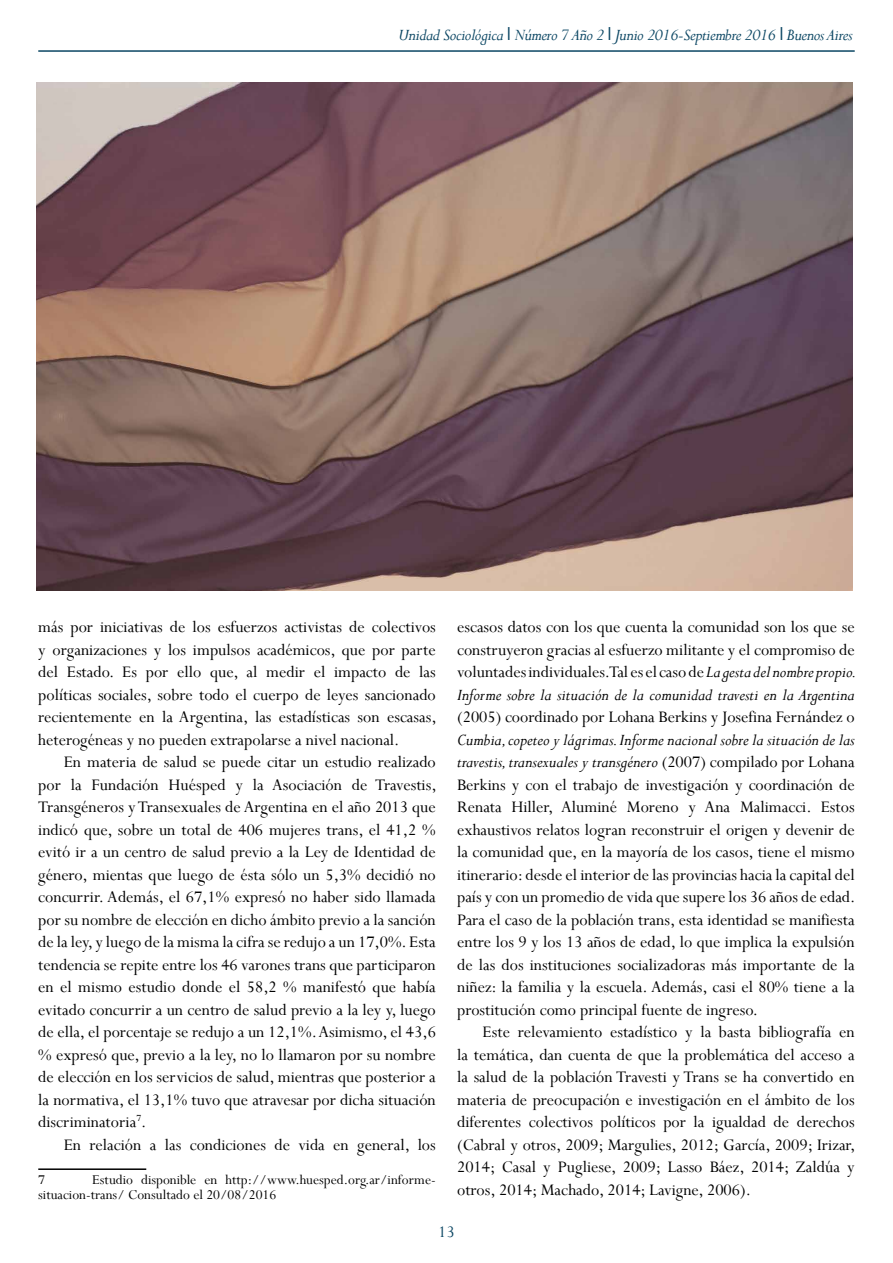
<style>
.page{position:relative;width:893px;height:1263px;background:#fff}
.page>*{position:absolute;margin:0;border:0;box-sizing:border-box;transform-origin:0 0}
.t1{font:18px/22.5px "Perpetua";color:#010101;text-align:justify}
.t2{font:italic 18px "Perpetua";letter-spacing:-.025em;color:#0b4663}
.t3{font:18px "Perpetua";color:#0b4663}
.t4{font:15px/15px "Perpetua";color:#000}
.s1{font-family:"Arial Narrow";font-style:normal}
.s2{font-style:italic}
</style>
<div class="page">
<hr style="left:38px;top:50px;width:817px;height:2px;background:#0b4663">
<hr style="left:38px;top:1168px;width:108px;height:2px;background:#000">
<img style="left:36px;top:82px;width:817px;height:508px">
<p class="t2" style="left:398px;top:24px;width:456px">Unidad Sociológica <span class="s1">I</span> Número 7 Año 2 <span class="s1">I</span> Junio 2016-Septiembre 2016 <span class="s1">I</span> Buenos Aires</p>
<p class="t1" style="left:38px;top:615px;width:400px">más por iniciativas de los esfuerzos activistas de colectivos y organizaciones y los impulsos académicos, que por parte del Estado. Es por ello que, al medir el impacto de las políticas sociales, sobre todo el cuerpo de leyes sancionado recientemente en la Argentina, las estadísticas son escasas, heterogéneas y no pueden extrapolarse a nivel nacional.</p>
<p class="t1" style="left:38px;top:750px;width:400px;text-indent:26px">En materia de salud se puede citar un estudio realizado por la Fundación Huésped y la Asociación de Travestis, Transgéneros y Transexuales de Argentina en el año 2013 que indicó que, sobre un total de 406 mujeres trans, el 41,2 % evitó ir a un centro de salud previo a la Ley de Identidad de género, mientas que luego de ésta sólo un 5,3% decidió no concurrir. Además, el 67,1% expresó no haber sido llamada por su nombre de elección en dicho ámbito previo a la sanción de la ley, y luego de la misma la cifra se redujo a un 17,0%. Esta tendencia se repite entre los 46 varones trans que participaron en el mismo estudio donde el 58,2 % manifestó que había evitado concurrir a un centro de salud previo a la ley y, luego de ella, el porcentaje se redujo a un 12,1%. Asimismo, el 43,6 % expresó que, previo a la ley, no lo llamaron por su nombre de elección en los servicios de salud, mientras que posterior a la normativa, el 13,1% tuvo que atravesar por dicha situación discriminatoria<sup>7</sup>.</p>
<p class="t1" style="left:64px;top:1133px;width:374px">En relación a las condiciones de vida en general, los</p>
<p class="t4" style="left:38px;top:1172px;width:8px">7</p>
<p class="t4" style="left:38px;top:1172px;width:399px;text-indent:54px">Estudio disponible en http://www.huesped.org.ar/informe&shy;situacion-trans/ Consultado el 20/08/2016</p>
<p class="t1" style="left:457px;top:615px;width:401px">escasos datos con los que cuenta la comunidad son los que se construyeron gracias al esfuerzo militante y el compromiso de voluntades individuales. Tal es el caso de <span class="s2">La gesta del nombre propio.<br>Informe sobre la situación de la comunidad travesti en la Argentina</span></p>
<p class="t1" style="left:457px;top:705px;width:399px">(2005) coordinado por Lohana Berkins y Josefina Fernández o</p>
<p class="t1" style="left:457px;top:728px;width:400px"><span class="s2">Cumbia, copeteo y lágrimas. Informe nacional sobre la situación de las travestis, transexuales y transgénero</span> (2007) compilado por Lohana Berkins y con el trabajo de investigación y coordinación de Renata Hiller, Aluminé Moreno y Ana Malimacci. Estos exhaustivos relatos logran reconstruir el origen y devenir de la comunidad que, en la mayoría de los casos, tiene el mismo itinerario: desde el interior de las provincias hacia la capital del país y con un promedio de vida que supere los 36 años de edad.<br>Para el caso de la población trans, esta identidad se manifiesta entre los 9 y los 13 años de edad, lo que implica la expulsión de las dos instituciones socializadoras más importante de la niñez: la familia y la escuela. Además, casi el 80% tiene a la prostitución como principal fuente de ingreso.</p>
<p class="t1" style="left:457px;top:1020px;width:400px;text-indent:26px">Este relevamiento estadístico y la basta bibliografía en la temática, dan cuenta de que la problemática del acceso a la salud de la población Travesti y Trans se ha convertido en materia de preocupación e investigación en el ámbito de los diferentes colectivos políticos por la igualdad de derechos (Cabral y otros, 2009; Margulies, 2012; García, 2009; Irizar, 2014; Casal y Pugliese, 2009; Lasso Báez, 2014; Zaldúa y otros, 2014; Machado, 2014; Lavigne, 2006).</p>
<p class="t3" style="left:438px;top:1220px;width:18px">13</p>
</div>
